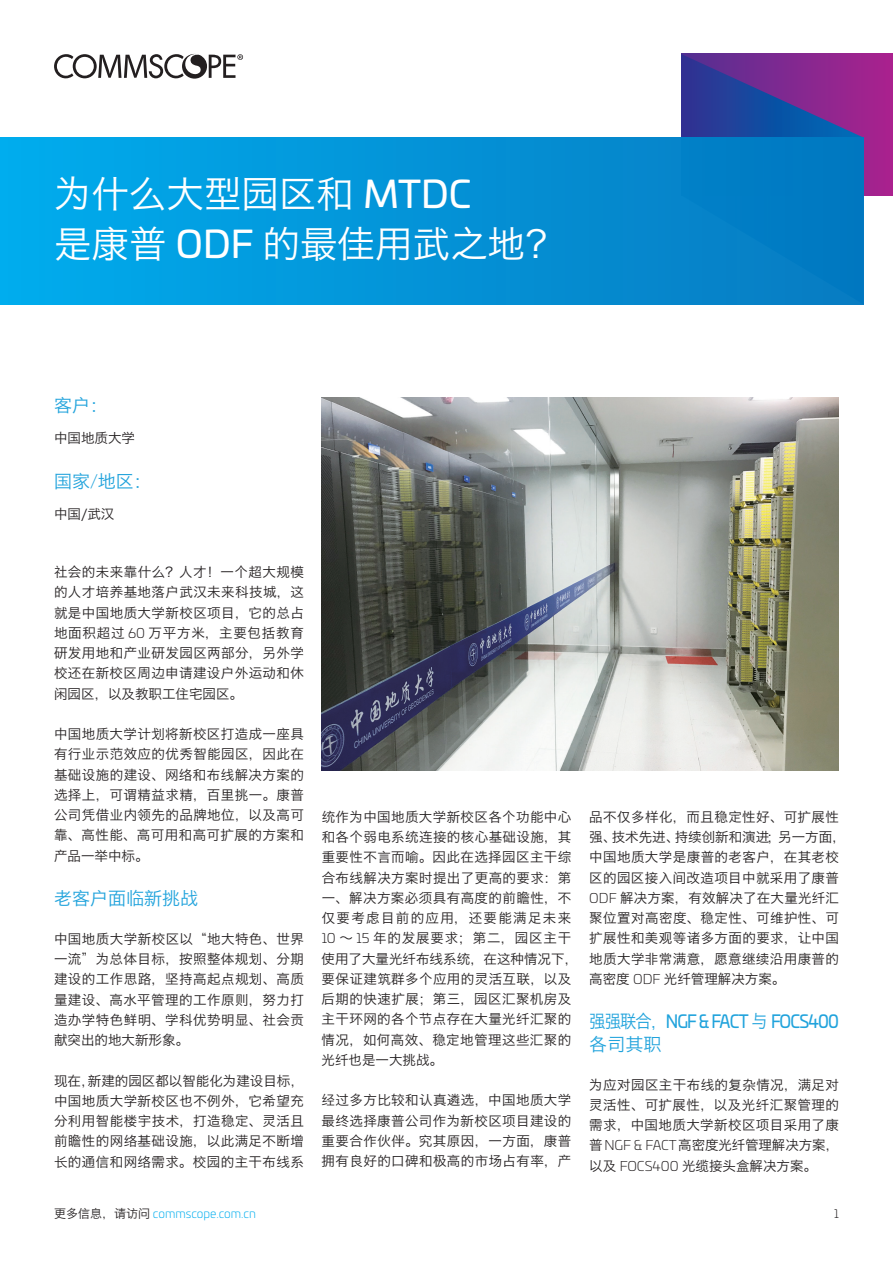
<style>
.page{position:relative;width:893px;height:1263px;background:#fff}
.page>*{position:absolute;margin:0;border:0;box-sizing:border-box;transform-origin:0 0}
.t1{font:37.5px/49.5px "Hiragino Sans GB W3";color:#fff}
.t2{font:18px "Hiragino Sans GB W3";color:#21a3dc}
.t3{font:18px "Univia Pro";letter-spacing:-.05em;color:#21a3dc;scale:.9 1}
.t4{font:13.5px/20.2px "Hiragino Sans GB W3";letter-spacing:.03em;color:#231f20;text-align:justify}
.t5{font:300 12px "Univia Pro";color:#00aeef}
.t6{font:300 12px "Univia Pro";color:#231f20}
.s1{font-family:"Univia Pro"}
.s2{font-family:"Univia Pro";font-weight:300}
.s3{font-family:"Hiragino Sans GB W3"}
.s4{font-family:"Hiragino Sans GB W3";font-weight:400;color:#231f20}
</style>
<div class="page">
<svg style="left:54px;top:54px;width:189px;height:25px"></svg>
<div style="left:681px;top:54px;width:212px;height:141px;background:#a4228e"></div>
<svg style="left:681px;top:54px;width:182px;height:84px"></svg>
<div style="left:0;top:138px;width:863px;height:166px;background:linear-gradient(to right,#02aded,#0479c0)"></div>
<img style="left:322px;top:398px;width:517px;height:372px">
<h1 class="t1" style="left:54px;top:169px;width:510px">为什么大型园区和 <span class="s1">MTDC<br></span>是康普 <span class="s1">ODF</span> 的最佳用武之地？</h1>
<h2 class="t2" style="left:54px;top:394px;width:55px">客户：</h2>
<p class="t4" style="left:54px;top:428px;width:82px">中国地质大学</p>
<h2 class="t2" style="left:54px;top:470px;width:99px">国家<span class="s2">/</span>地区：</h2>
<p class="t4" style="left:54px;top:504px;width:62px">中国/武汉</p>
<p class="t4" style="left:54px;top:562px;width:251px">社会的未来靠什么？人才！一个超大规模的人才培养基地落户武汉未来科技城，这就是中国地质大学新校区项目，它的总占地面积超过 <span class="s2">60</span> 万平方米，主要包括教育研发用地和产业研发园区两部分，另外学校还在新校区周边申请建设户外运动和休闲园区，以及教职工住宅园区。</p>
<p class="t4" style="left:54px;top:724px;width:251px">中国地质大学计划将新校区打造成一座具有行业示范效应的优秀智能园区，因此在基础设施的建设、网络和布线解决方案的选择上，可谓精益求精，百里挑一。康普公司凭借业内领先的品牌地位，以及高可靠、高性能、高可用和高可扩展的方案和产品一举中标。</p>
<h2 class="t2" style="left:54px;top:887px;width:145px">老客户面临新挑战</h2>
<p class="t4" style="left:54px;top:928px;width:251px">中国地质大学新校区以“地大特色、世界一流”为总体目标，按照整体规划、分期建设的工作思路，坚持高起点规划、高质量建设、高水平管理的工作原则，努力打造办学特色鲜明、学科优势明显、社会贡献突出的地大新形象。</p>
<p class="t4" style="left:54px;top:1070px;width:251px">现在，新建的园区都以智能化为建设目标，中国地质大学新校区也不例外，它希望充分利用智能楼宇技术，打造稳定、灵活且前瞻性的网络基础设施，以此满足不断增长的通信和网络需求。校园的主干布线系</p>
<p class="t4" style="left:322px;top:806px;width:258px;text-align:left">统作为中国地质大学新校区各个功能中心和各个弱电系统连接的核心基础设施，其重要性不言而喻。因此在选择园区主干综合布线解决方案时提出了更高的要求：第一、解决方案必须具有高度的前瞻性，不仅要考虑目前的应用，还要能满足未来<br><span class="s2">10</span> ～ <span class="s2">15</span> 年的发展要求；第二，园区主干使用了大量光纤布线系统，在这种情况下，要保证建筑群多个应用的灵活互联，以及后期的快速扩展；第三，园区汇聚机房及主干环网的各个节点存在大量光纤汇聚的情况，如何高效、稳定地管理这些汇聚的光纤也是一大挑战。</p>
<p class="t4" style="left:322px;top:1090px;width:251px">经过多方比较和认真遴选，中国地质大学最终选择康普公司作为新校区项目建设的重要合作伙伴。究其原因，一方面，康普拥有良好的口碑和极高的市场占有率，产</p>
<p class="t4" style="left:589px;top:806px;width:258px;text-align:left">品不仅多样化，而且稳定性好、可扩展性强、技术先进、持续创新和演进；另一方面，中国地质大学是康普的老客户，在其老校区的园区接入间改造项目中就采用了康普<br><span class="s2">ODF</span> 解决方案，有效解决了在大量光纤汇聚位置对高密度、稳定性、可维护性、可扩展性和美观等诸多方面的要求，让中国地质大学非常满意，愿意继续沿用康普的高密度 <span class="s2">ODF</span> 光纤管理解决方案。</p>
<h2 class="t3" style="left:589px;top:1008px;width:279px"><span class="s3">强强联合，</span>NGF &amp; FACT <span class="s3">与</span> FOCS400</h2>
<h2 class="t2" style="left:589px;top:1033px;width:73px">各司其职</h2>
<p class="t4" style="left:589px;top:1074px;width:251px">为应对园区主干布线的复杂情况，满足对灵活性、可扩展性，以及光纤汇聚管理的需求，中国地质大学新校区项目采用了康普<span class="s2">NGF &amp; FACT</span>高密度光纤管理解决方案，以及 <span class="s2">FOCS400</span> 光缆接头盒解决方案。</p>
<p class="t5" style="left:54px;top:1205px;width:204px"><span class="s4">更多信息，请访问</span> commscope.com.cn</p>
<p class="t6" style="left:834px;top:1205px;width:6px">1</p>
</div>
